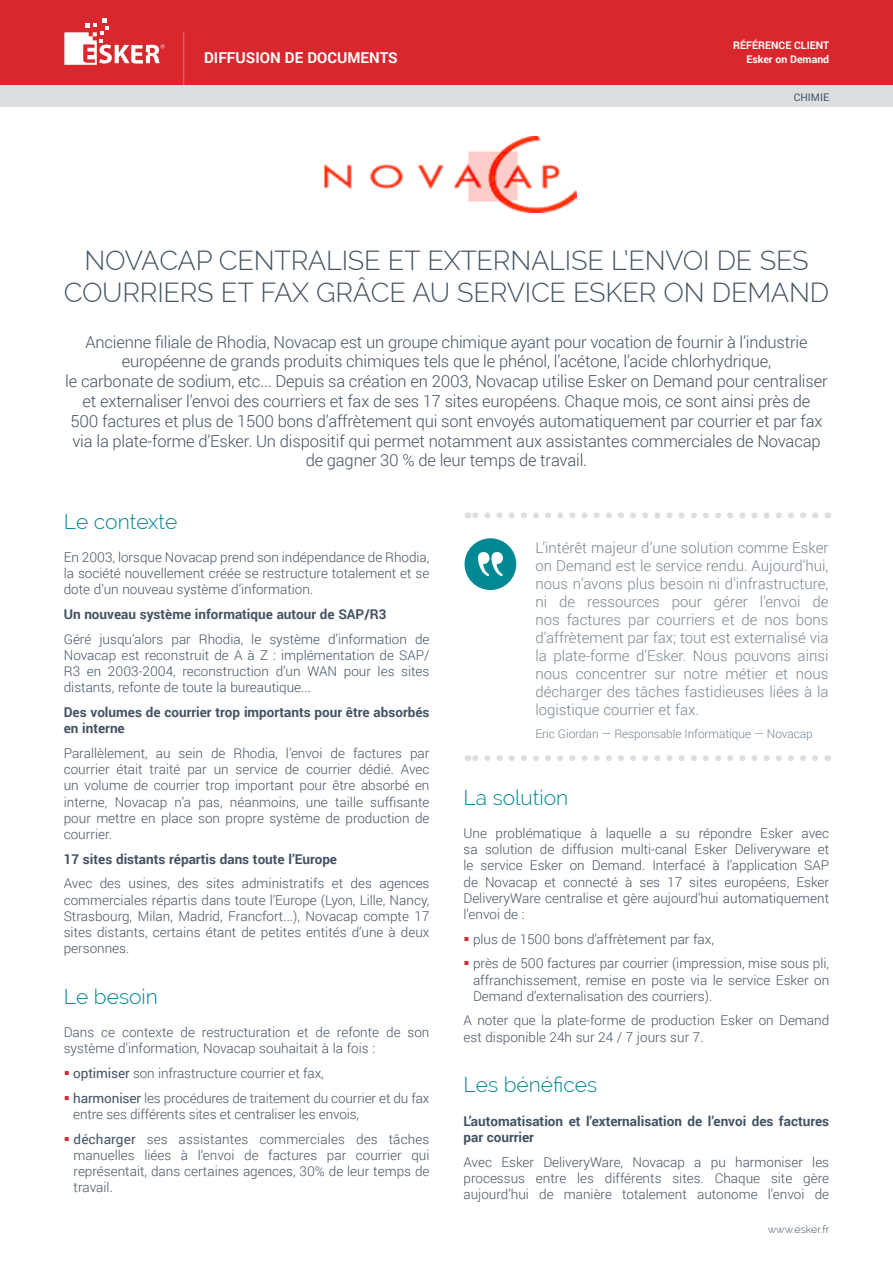
<style>
.page{position:relative;width:893px;height:1263px;background:#fff}
.page>*{position:absolute;margin:0;border:0;box-sizing:border-box;transform-origin:0 0}
.t1{font:300 27px/32.4px "Raleway";letter-spacing:-.01em;color:#435363;text-align:center}
.t2{font:300 21px "Raleway";color:#008996}
.t3{font:300 16.5px/19.8px "Roboto";letter-spacing:-.01em;color:#435363;text-align:center}
.t4{font:300 15px/18px "Roboto";color:#778692;text-align:justify}
.t5{font:700 15px "Roboto";color:#fff}
.t6{font:300 13.5px/16.2px "Roboto";color:#435363;text-align:justify}
.t7{font:700 13.5px/16.2px "Roboto";color:#435363}
.t8{font:300 12px "Roboto";letter-spacing:-.01em;color:#778692}
.t9{font:700 10.5px "Roboto";color:#fff}
.t10{font:300 10.5px "Raleway";color:#435363}
.t11{font:10.5px "Roboto";color:#435363}
.s1{color:#d9272e}
.s2{font-weight:400}
</style>
<div class="page">
<div style="left:0;top:0;width:893px;height:85px;background:#d9272e"></div>
<svg style="left:64px;top:18px;width:100px;height:47px"></svg>
<hr style="left:183px;top:32px;width:1px;height:53px;background:#dd5d5f">
<img style="left:324px;top:137px;width:252px;height:76px">
<svg style="left:468px;top:512px;width:347px;height:6px"></svg>
<div style="left:465px;top:538px;width:51px;height:52px;background:#008995;border-radius:50%"></div>
<svg style="left:478px;top:552px;width:25px;height:24px"></svg>
<svg style="left:468px;top:755px;width:347px;height:6px"></svg>
<div style="left:0;top:85px;width:893px;height:21px;background:#dbdfe1"></div>
<p class="t9" style="left:733px;top:37px;width:98px">RÉFÉRENCE CLIENT</p>
<p class="t5" style="left:204px;top:47px;width:195px">DIFFUSION DE DOCUMENTS</p>
<p class="t9" style="left:746px;top:52px;width:84px">Esker on Demand</p>
<p class="t11" style="left:794px;top:90px;width:37px">CHIMIE</p>
<h1 class="t1" style="left:64px;top:244px;width:767px">NOVACAP CENTRALISE ET EXTERNALISE L’ENVOI DE SES<br>COURRIERS ET FAX GRÂCE AU SERVICE ESKER ON DEMAND</h1>
<p class="t3" style="left:65px;top:331px;width:764px">Ancienne filiale de Rhodia, Novacap est un groupe chimique ayant pour vocation de fournir à l’industrie européenne de grands produits chimiques tels que le phénol, l’acétone, l’acide chlorhydrique,<br>le carbonate de sodium, etc... Depuis sa création en 2003, Novacap utilise Esker on Demand pour centraliser et externaliser l’envoi des courriers et fax de ses 17 sites européens. Chaque mois, ce sont ainsi près de<br>500 factures et plus de 1500 bons d’affrètement qui sont envoyés automatiquement par courrier et par fax via la plate-forme d’Esker. Un dispositif qui permet notamment aux assistantes commerciales de Novacap de gagner 30 % de leur temps de travail.</p>
<h2 class="t2" style="left:64px;top:509px;width:115px">Le contexte</h2>
<p class="t6" style="left:64px;top:549px;width:367px">En 2003, lorsque Novacap prend son indépendance de Rhodia, la société nouvellement créée se restructure totalement et se dote d’un nouveau système d’information.</p>
<p class="t7" style="left:64px;top:606px;width:324px">Un nouveau système informatique autour de SAP/R3</p>
<p class="t6" style="left:64px;top:630px;width:367px">Géré jusqu’alors par Rhodia, le système d’information de Novacap est reconstruit de A à Z : implémentation de SAP/ R3 en 2003-2004, reconstruction d’un WAN pour les sites distants, refonte de toute la bureautique...</p>
<p class="t7" style="left:64px;top:704px;width:367px">Des volumes de courrier trop importants pour être absorbés en interne</p>
<p class="t6" style="left:64px;top:745px;width:367px">Parallèlement, au sein de Rhodia, l’envoi de factures par courrier était traité par un service de courrier dédié. Avec un volume de courrier trop important pour être absorbé en interne, Novacap n’a pas, néanmoins, une taille suffisante pour mettre en place son propre système de production de courrier.</p>
<p class="t7" style="left:64px;top:850px;width:275px">17 sites distants répartis dans toute l’Europe</p>
<p class="t6" style="left:64px;top:875px;width:367px">Avec des usines, des sites administratifs et des agences commerciales répartis dans toute l’Europe (Lyon, Lille, Nancy, Strasbourg, Milan, Madrid, Francfort...), Novacap compte 17 sites distants, certains étant de petites entités d’une à deux personnes.</p>
<h2 class="t2" style="left:64px;top:984px;width:96px">Le besoin</h2>
<p class="t6" style="left:64px;top:1024px;width:367px">Dans ce contexte de restructuration et de refonte de son système d’information, Novacap souhaitait à la fois :</p>
<p class="t6" style="left:64px;top:1065px;width:261px"><span class="s1">▪</span> <span class="s2">optimiser</span> son infrastructure courrier et fax,</p>
<p class="t6" style="left:73px;top:1089px;width:358px;text-indent:-10px"><span class="s1">▪</span> <span class="s2">harmoniser</span> les procédures de traitement du courrier et du fax entre ses différents sites et centraliser les envois,</p>
<p class="t6" style="left:74px;top:1130px;width:357px;text-indent:-10px"><span class="s1">▪</span> <span class="s2">décharger</span> ses assistantes commerciales des tâches manuelles liées à l’envoi de factures par courrier qui représentait, dans certaines agences, 30% de leur temps de travail.</p>
<p class="t4" style="left:535px;top:538px;width:295px">L’intérêt majeur d’une solution comme Esker on Demand est le service rendu. Aujourd’hui, nous n’avons plus besoin ni d’infrastructure, ni de ressources pour gérer l’envoi de nos factures par courriers et de nos bons d’affrètement par fax; tout est externalisé via la plate-forme d’Esker. Nous pouvons ainsi nous concentrer sur notre métier et nous décharger des tâches fastidieuses liées à la logistique courrier et fax.</p>
<p class="t8" style="left:535px;top:725px;width:279px">Eric Giordan — Responsable Informatique — Novacap</p>
<h2 class="t2" style="left:463px;top:785px;width:106px">La solution</h2>
<p class="t6" style="left:463px;top:825px;width:367px">Une problématique à laquelle a su répondre Esker avec sa solution de diffusion multi-canal Esker Deliveryware et le service Esker on Demand. Interfacé à l’application SAP de Novacap et connecté à ses 17 sites européens, Esker DeliveryWare centralise et gère aujourd’hui automatiquement l’envoi de :</p>
<p class="t6" style="left:463px;top:930px;width:252px"><span class="s1">▪</span> plus de 1500 bons d’affrètement par fax,</p>
<p class="t6" style="left:473px;top:955px;width:358px;text-indent:-10px"><span class="s1">▪</span> près de 500 factures par courrier (impression, mise sous pli, affranchissement, remise en poste via le service Esker on Demand d’externalisation des courriers).</p>
<p class="t6" style="left:463px;top:1012px;width:367px">A noter que la plate-forme de production Esker on Demand est disponible 24h sur 24 / 7 jours sur 7.</p>
<h2 class="t2" style="left:463px;top:1073px;width:135px">Les bénéfices</h2>
<p class="t7" style="left:463px;top:1112px;width:367px">L’automatisation et l’externalisation de l’envoi des factures par courrier</p>
<p class="t6" style="left:463px;top:1153px;width:367px">Avec Esker DeliveryWare, Novacap a pu harmoniser les processus entre les différents sites. Chaque site gère aujourd’hui de manière totalement autonome l’envoi de</p>
<p class="t10" style="left:768px;top:1223px;width:63px">www.esker.fr</p>
</div>
